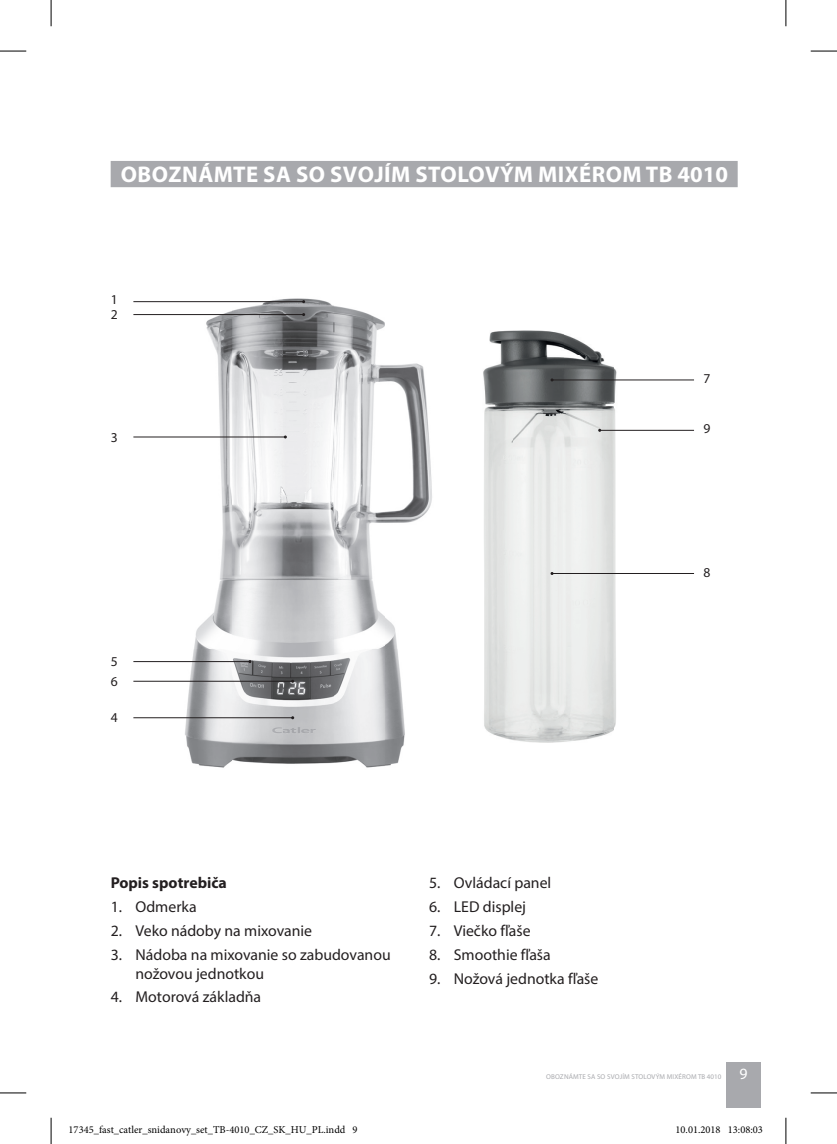
<style>
.page{position:relative;width:837px;height:1144px;background:#fff}
.page>*{position:absolute;margin:0;border:0;box-sizing:border-box;transform-origin:0 0}
.t1{font:700 22.75px "Myriad Pro";letter-spacing:.02em;color:#fff}
.t2{font:15.75px/18.9px "Myriad Pro";color:#231f20}
.t3{font:700 15.75px "Myriad Pro";color:#231f20}
.t4{font:15.75px "Myriad Pro";color:#fff}
.t5{font:13.65px/19.6px "Myriad Pro";color:#231f20}
.t6{font:10.5px "Minion Pro";color:#000}
.t7{font:7px "Myriad Pro";letter-spacing:.02em;color:#a8a9ad}
</style>
<div class="page">
<div style="left:726px;top:1062px;width:34px;height:46px;background:#a8a9ad"></div>
<img style="left:181px;top:298px;width:251px;height:470px">
<img style="left:483px;top:330px;width:182px;height:413px">
<div style="left:111px;top:161px;width:626px;height:26px;background:#a8a9ad"></div>
<hr style="left:133px;top:661px;width:117px;height:1px;background:#231f20">
<hr style="left:133px;top:681px;width:159px;height:1px;background:#231f20">
<hr style="left:133px;top:717px;width:159px;height:1px;background:#231f20">
<hr style="left:133px;top:314px;width:170px;height:1px;background:#231f20">
<hr style="left:133px;top:301px;width:170px;height:1px;background:#231f20">
<hr style="left:552px;top:573px;width:141px;height:1px;background:#231f20">
<hr style="left:552px;top:380px;width:141px;height:1px;background:#231f20">
<hr style="left:599px;top:430px;width:94px;height:1px;background:#231f20">
<hr style="left:133px;top:437px;width:152px;height:1px;background:#231f20">
<svg style="left:0;top:51px;width:26px;height:1px"></svg>
<svg style="left:810px;top:51px;width:26px;height:1px"></svg>
<svg style="left:0;top:1092px;width:26px;height:1px"></svg>
<svg style="left:810px;top:1092px;width:26px;height:1px"></svg>
<svg style="left:51px;top:0;width:1px;height:26px"></svg>
<svg style="left:51px;top:1118px;width:1px;height:26px"></svg>
<svg style="left:785px;top:0;width:1px;height:26px"></svg>
<svg style="left:785px;top:1118px;width:1px;height:26px"></svg>
<h1 class="t1" style="left:121px;top:160px;width:608px">OBOZNÁMTE SA SO SVOJÍM STOLOVÝM MIXÉROM TB 4010</h1>
<p class="t5" style="left:111px;top:290px;width:8px">1</p>
<p class="t5" style="left:111px;top:305px;width:8px">2</p>
<p class="t5" style="left:111px;top:427px;width:8px">3</p>
<p class="t5" style="left:111px;top:652px;width:8px">5<br>6</p>
<p class="t5" style="left:111px;top:708px;width:8px">4</p>
<p class="t5" style="left:703px;top:368px;width:8px">7</p>
<p class="t5" style="left:703px;top:419px;width:8px">9</p>
<p class="t5" style="left:703px;top:562px;width:8px">8</p>
<p class="t3" style="left:111px;top:872px;width:118px">Popis spotrebiča</p>
<p class="t2" style="left:111px;top:897px;width:88px">1. Odmerka</p>
<p class="t2" style="left:111px;top:921px;width:203px">2. Veko nádoby na mixovanie</p>
<p class="t2" style="left:135px;top:945px;width:257px;text-indent:-25px">3. Nádoba na mixovanie so zabudovanou nožovou jednotkou</p>
<p class="t2" style="left:111px;top:987px;width:152px">4. Motorová základňa</p>
<p class="t2" style="left:429px;top:873px;width:124px">5. Ovládací panel</p>
<p class="t2" style="left:429px;top:897px;width:99px">6. LED displej</p>
<p class="t2" style="left:429px;top:921px;width:103px">7. Viečko fľaše</p>
<p class="t2" style="left:429px;top:945px;width:123px">8. Smoothie fľaša</p>
<p class="t2" style="left:429px;top:968px;width:171px">9. Nožová jednotka fľaše</p>
<p class="t7" style="left:546px;top:1072px;width:177px">OBOZNÁMTE SA SO SVOJÍM STOLOVÝM MIXÉROM TB 4010</p>
<p class="t4" style="left:739px;top:1064px;width:10px">9</p>
<p class="t6" style="left:69px;top:1123px;width:290px">17345_fast_catler_snidanovy_set_TB-4010_CZ_SK_HU_PL.indd 9</p>
<p class="t6" style="left:675px;top:1123px;width:89px">10.01.2018 13:08:03</p>
</div>
